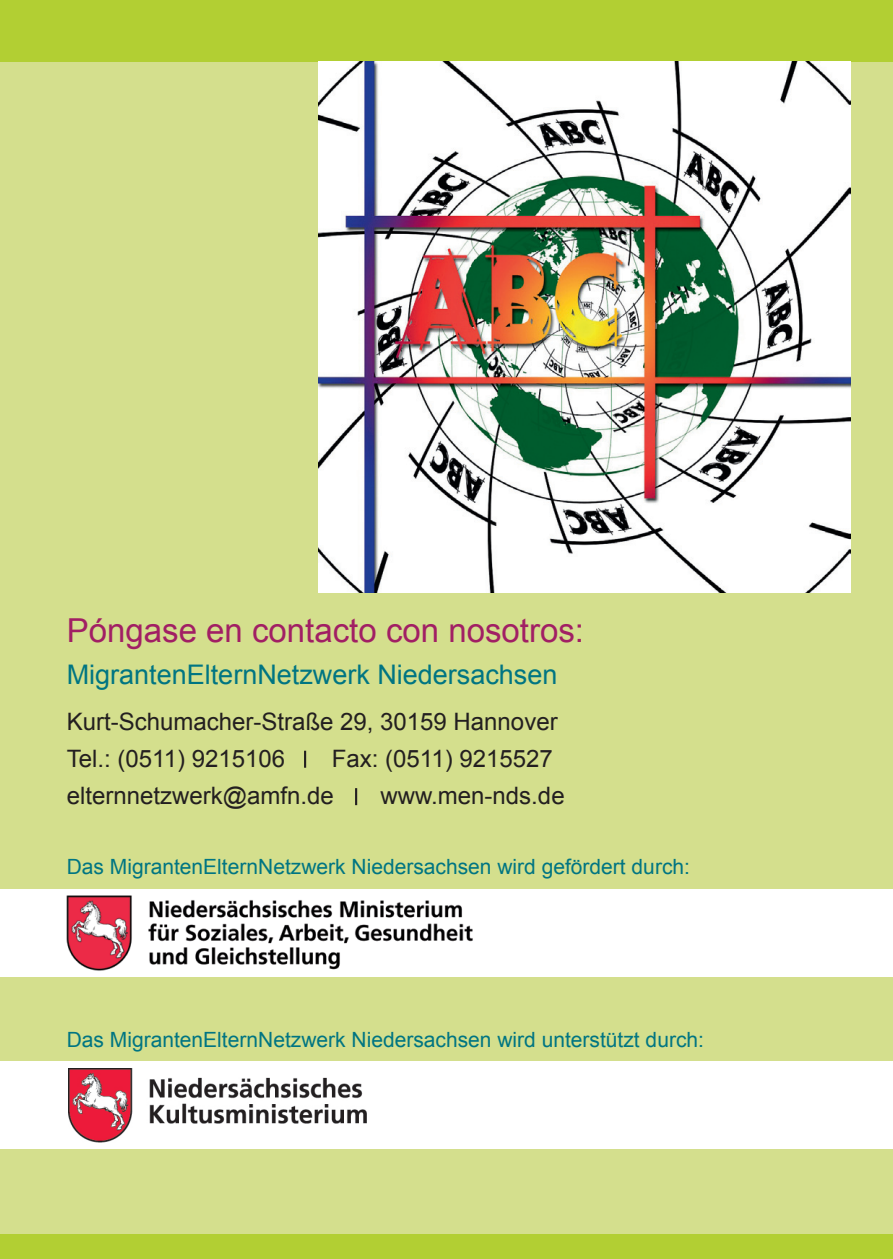
<style>
.page{position:relative;width:893px;height:1259px;background:#b2cf33}
.page>*{position:absolute;margin:0;border:0;box-sizing:border-box;transform-origin:0 0}
.t1{font:33px "Arial";color:#a11f64}
.t2{font:27px "Arial";color:#007582}
.t3{font:24px/37.2px "Arial";color:#231f20}
.t4{font:21px "Arial";color:#007582}
</style>
<div class="page">
<div style="left:0;top:62px;width:893px;height:1171px;background:#d4df8d"></div>
<div style="left:0;top:889px;width:893px;height:88px;background:#fff"></div>
<div style="left:0;top:1060px;width:893px;height:88px;background:#fff"></div>
<svg style="left:304px;top:750px;width:2px;height:17px"></svg>
<svg style="left:355px;top:788px;width:2px;height:17px"></svg>
<img style="left:319px;top:62px;width:531px;height:531px">
<img style="left:66px;top:895px;width:407px;height:76px">
<img style="left:68px;top:1069px;width:298px;height:74px">
<h1 class="t1" style="left:67px;top:608px;width:519px">Póngase en contacto con nosotros:</h1>
<p class="t2" style="left:67px;top:656px;width:483px">MigrantenElternNetzwerk Niedersachsen</p>
<p class="t3" style="left:67px;top:703px;width:492px">Kurt-Schumacher-Straße 29, 30159 Hannover<br>Tel.: (0511) 9215106</p>
<p class="t3" style="left:67px;top:740px;width:488px;text-indent:265px">Fax: (0511) 9215527 elternnetzwerk@amfn.de</p>
<p class="t3" style="left:381px;top:777px;width:186px">www.men-nds.de</p>
<p class="t4" style="left:67px;top:853px;width:625px">Das MigrantenElternNetzwerk Niedersachsen wird gefördert durch:</p>
<p class="t4" style="left:67px;top:1026px;width:639px">Das MigrantenElternNetzwerk Niedersachsen wird unterstützt durch:</p>
</div>
